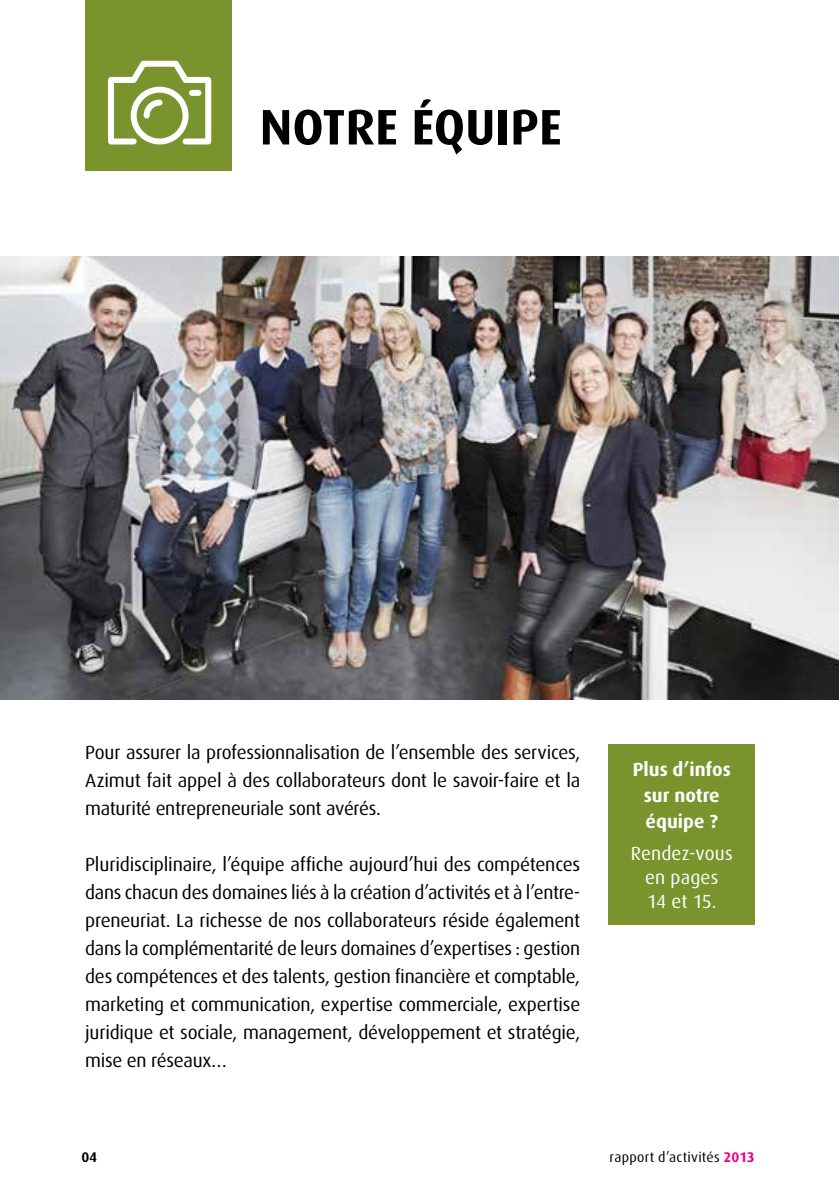
<style>
.page{position:relative;width:840px;height:1191px;background:#fff}
.page>*{position:absolute;margin:0;border:0;box-sizing:border-box;transform-origin:0 0}
.t1{font:700 50px "Dax";color:#000}
.t2{font:19px/28px "Dax";letter-spacing:-.015em;color:#000;text-align:justify}
.t3{font:700 19px/26px "Dax";color:#fff;text-align:center}
.t4{font:19px/24px "Dax";letter-spacing:.005em;color:#fff;text-align:center}
.t5{font:14px "Dax";letter-spacing:.02em;color:#000}
.t6{font:700 14px "Dax";color:#000}
.s1{font-weight:700;color:#ec008c}
</style>
<div class="page">
<div style="left:85px;top:1px;width:146px;height:169px;background:#79942d"></div>
<svg style="left:108px;top:60px;width:104px;height:85px"></svg>
<img style="left:0;top:256px;width:838px;height:443px">
<div style="left:608px;top:744px;width:146px;height:180px;background:#79942d"></div>
<h1 class="t1" style="left:259px;top:99px;width:303px">NOTRE ÉQUIPE</h1>
<p class="t2" style="left:85px;top:738px;width:496px">Pour assurer la professionnalisation de l’ensemble des services, Azimut fait appel à des collaborateurs dont le savoir-faire et la maturité entrepreneuriale sont avérés.</p>
<p class="t2" style="left:85px;top:850px;width:496px">Pluridisciplinaire, l’équipe affiche aujourd’hui des compétences dans chacun des domaines liés à la création d’activités et à l’entre&shy;preneuriat. La richesse de nos collaborateurs réside également dans la complémentarité de leurs domaines d’expertises : gestion des compétences et des talents, gestion financière et comptable, marketing et communication, expertise commerciale, expertise juridique et sociale, management, développement et stratégie, mise en réseaux…</p>
<p class="t3" style="left:632px;top:756px;width:99px">Plus d’infos sur notre équipe ?</p>
<p class="t4" style="left:630px;top:841px;width:103px">Rendez-vous en pages<br>14 et 15.</p>
<p class="t6" style="left:81px;top:1149px;width:17px">04</p>
<p class="t5" style="left:609px;top:1149px;width:147px">rapport d’activités <span class="s1">2013</span></p>
</div>
